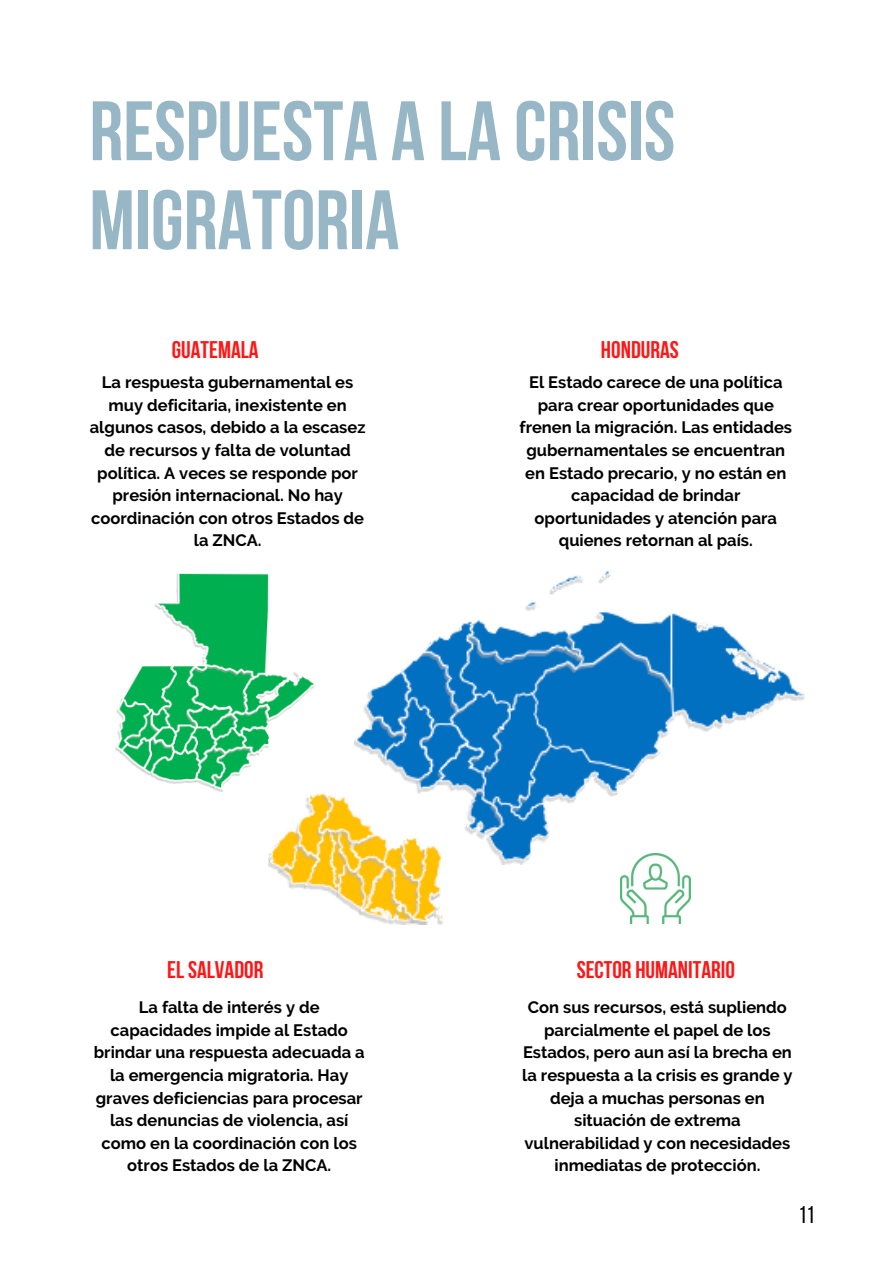
<style>
.page{position:relative;width:894px;height:1264px;background:#fff}
.page>*{position:absolute;margin:0;border:0;box-sizing:border-box;transform-origin:0 0}
.t1{font:84px/88.9px "Bebas Neue Cyrillic";color:#98b7c6}
.t2{font:700 24px "Bebas Neue";color:#ff1616}
.t3{font:24px "Bebas Neue";color:#000}
.t4{font:700 16.5px/22.5px "Raleway";color:#000;text-align:center}
</style>
<div class="page">
<img style="left:354px;top:570px;width:451px;height:294px">
<img style="left:115px;top:573px;width:200px;height:218px">
<img style="left:268px;top:791px;width:175px;height:133px">
<img style="left:620px;top:853px;width:70px;height:70px">
<p class="t1" style="left:89px;top:95px;width:587px">RESPUESTA A LA CRISIS<br>MIGRATORIA</p>
<p class="t2" style="left:172px;top:339px;width:88px">GUATEMALA</p>
<p class="t2" style="left:600px;top:339px;width:79px">HONDURAS</p>
<p class="t4" style="left:90px;top:371px;width:277px">La respuesta gubernamental es muy deficitaria, inexistente en algunos casos, debido a la escasez de recursos y falta de voluntad política. A veces se responde por presión internacional. No hay coordinación con otros Estados de la ZNCA.</p>
<p class="t4" style="left:519px;top:371px;width:274px">El Estado carece de una política para crear oportunidades que frenen la migración. Las entidades gubernamentales se encuentran en Estado precario, y no están en capacidad de brindar oportunidades y atención para quienes retornan al país.</p>
<p class="t2" style="left:167px;top:960px;width:97px">ELSALVADOR</p>
<p class="t4" style="left:94px;top:996px;width:272px">La falta de interés y de capacidades impide al Estado brindar una respuesta adecuada a la emergencia migratoria. Hay graves deficiencias para procesar las denuncias de violencia, así como en la coordinación con los otros Estados de la ZNCA.</p>
<p class="t2" style="left:576px;top:960px;width:159px">SECTOR HUMANITARIO</p>
<p class="t4" style="left:522px;top:996px;width:272px">Con sus recursos, está supliendo parcialmente el papel de los<br>Estados, pero aun así la brecha en la respuesta a la crisis es grande y deja a muchas personas en situación de extrema vulnerabilidad y con necesidades inmediatas de protección.</p>
<p class="t3" style="left:798px;top:1204px;width:18px">11</p>
</div>
